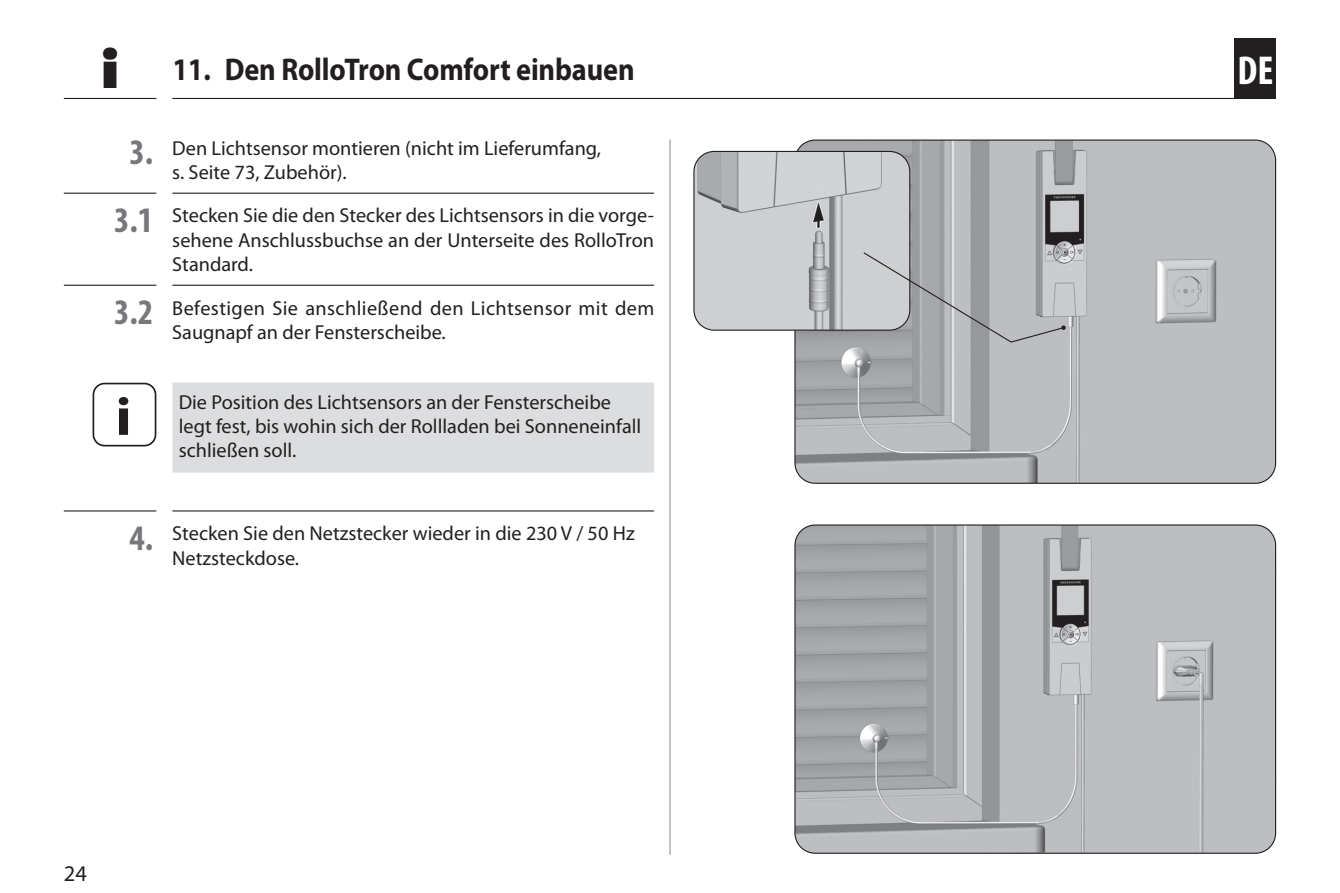
<style>
.page{position:relative;width:1340px;height:893px;background:#fff}
.page>*{position:absolute;margin:0;border:0;box-sizing:border-box;transform-origin:0 0}
.INFO-Icon{font:700 54px "Myriad Pro";color:#231f20;scale:1.1 1}
.Informations_-_I{font:800 49.5px "Futura";color:#231f20}
.t1{font:700 condensed 40.5px "Myriad Pro";color:#fff}
.Kap__ab_2__-_DE{font:700 31.5px "Myriad Pro";letter-spacing:-.005em;color:#231f20;scale:.9 1}
.t2{font:22.5px "Myriad Pro";color:#231f20}
.Nützliche_Infos_-_DE{font:20.25px/24.3px "Myriad Pro";color:#231f20}
.Nützliche_Infos_-_DE-2{font:20.25px/24.3px "Myriad Pro";letter-spacing:.02em;color:#231f20}
.s1{font-weight:700;font-stretch:condensed;font-size:36px;color:#76787b}
</style>
<div class="page">
<hr style="left:172px;top:98px;width:1104px;height:1px;background:#231f20">
<hr style="left:64px;top:98px;width:92px;height:1px;background:#231f20">
<hr style="left:669px;top:140px;width:1px;height:715px;background:#939598">
<div style="left:1234px;top:38px;width:42px;height:61px;background:#231f20"></div>
<svg style="left:64px;top:193px;width:590px;height:1px"></svg>
<svg style="left:64px;top:285px;width:590px;height:1px"></svg>
<div style="left:172px;top:383px;width:482px;height:90px;background:#dcdddf"></div>
<svg style="left:64px;top:510px;width:590px;height:1px"></svg>
<div style="left:93px;top:383px;width:63px;height:63px;border:2px solid #231f20;border-radius:11px"></div>
<img style="left:795px;top:140px;width:480px;height:343px">
<img style="left:695px;top:151px;width:214px;height:178px">
<div style="left:693px;top:151px;width:217px;height:180px;border:1px solid #231f20;border-radius:20px"></div>
<svg style="left:862px;top:251px;width:203px;height:92px;background:#b4b5b7"></svg>
<img style="left:796px;top:526px;width:479px;height:327px">
<p class="Informations_-_I" style="left:100px;top:39px;width:21px">i</p>
<p class="Kap__ab_2__-_DE" style="left:172px;top:52px;width:515px">11. Den RolloTron Comfort einbauen</p>
<p class="Nützliche_Infos_-_DE" style="left:172px;top:136px;width:430px;text-indent:-43px"><span class="s1">3.</span> Den Lichtsensor montieren (nicht im Lieferumfang, s. Seite 73, Zubehör).</p>
<p class="Nützliche_Infos_-_DE" style="left:172px;top:204px;width:483px;text-align:justify;text-indent:-58px"><span class="s1">3.1</span> Stecken Sie die den Stecker des Lichtsensors in die vorge&shy;sehene Anschlussbuchse an der Unterseite des RolloTron Standard.</p>
<p class="Nützliche_Infos_-_DE-2" style="left:172px;top:296px;width:483px;text-indent:-58px"><span class="s1">3.2</span> Befestigen Sie anschließend den Lichtsensor mit dem<br>Saugnapf an der Fensterscheibe.</p>
<p class="INFO-Icon" style="left:115px;top:386px;width:16px">i</p>
<p class="Nützliche_Infos_-_DE" style="left:179px;top:390px;width:464px">Die Position des Lichtsensors an der Fensterscheibe legt fest, bis wohin sich der Rollladen bei Sonneneinfall schließen soll.</p>
<p class="Nützliche_Infos_-_DE" style="left:172px;top:522px;width:464px;text-indent:-43px"><span class="s1">4.</span> Stecken Sie den Netzstecker wieder in die 230 V / 50 Hz<br>Netzsteckdose.</p>
<p class="t2" style="left:64px;top:861px;width:25px">24</p>
<h3 class="t1" style="left:1237px;top:48px;width:37px">DE</h3>
</div>
